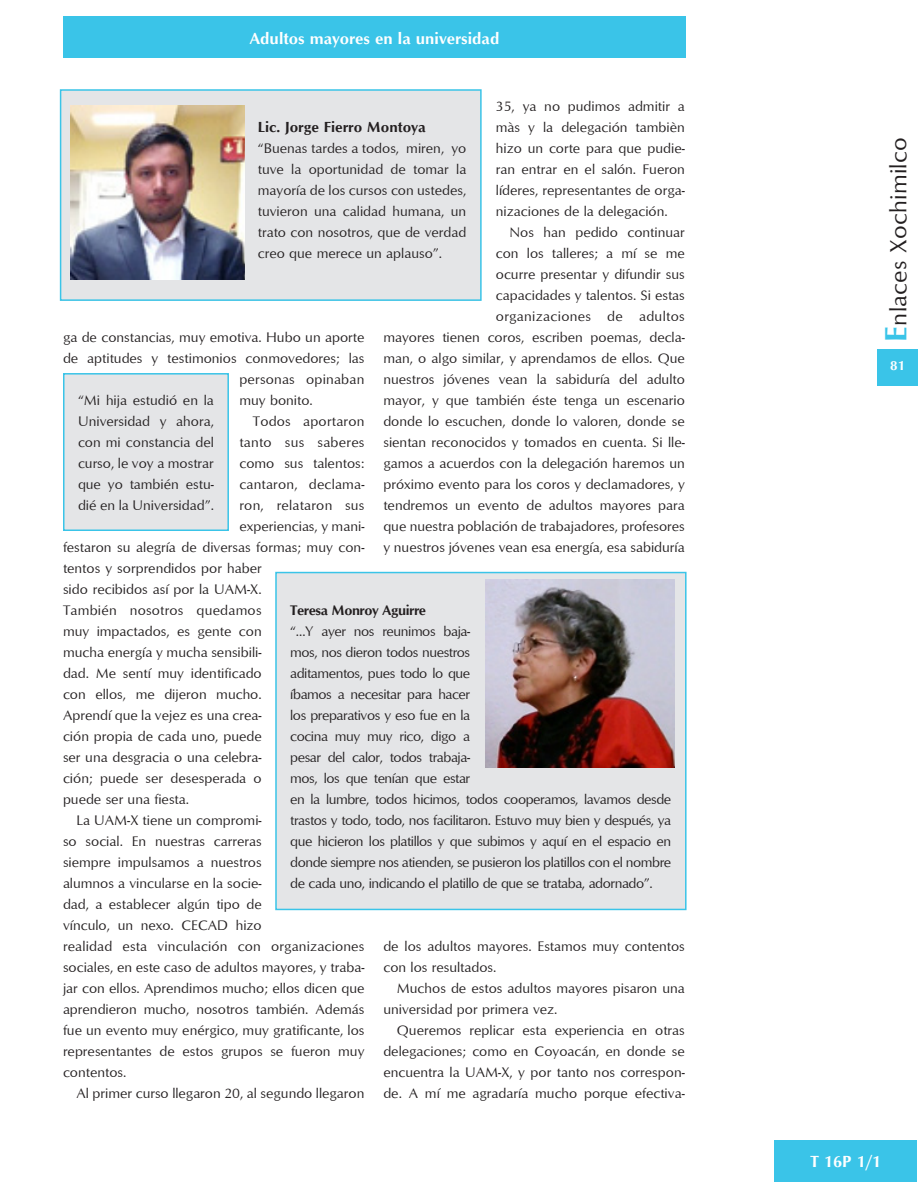
<style>
.page{position:relative;width:918px;height:1188px;background:#fff}
.page>*{position:absolute;margin:0;border:0;box-sizing:border-box;transform-origin:0 0}
.t1{font:24px "Optimum";letter-spacing:.01em;color:#231f20}
.t2{font:700 16.5px "Optimum";color:#fff}
.autor{font:700 15px "Optimum";color:#231f20}
.cuerpo_de_texto{font:14.25px/21px "Optimum";color:#231f20}
.cuerpo_de_textosin_s{font:14.25px/21px "Optimum";letter-spacing:-.03em;color:#231f20;text-align:justify}
.cuerpo_de_textosin_s-2{font:700 14.25px "Optimum";letter-spacing:-.03em;color:#231f20}
.folio{font:700 13.5px "Optimum";color:#fff}
.s1{font-weight:700;font-size:31.5px;color:#3ac4e8}
</style>
<div class="page">
<div style="left:877px;top:349px;width:41px;height:37px;background:#3ac4e8"></div>
<div style="left:63px;top:16px;width:623px;height:42px;background:#3ac4e8"></div>
<div style="left:775px;top:1140px;width:142px;height:42px;background:#3ac4e8"></div>
<div style="left:276px;top:573px;width:410px;height:336px;background:#e4e5e7"></div>
<div style="left:275px;top:572px;width:412px;height:338px;border:2px solid #3ac4e8"></div>
<img style="left:486px;top:579px;width:188px;height:189px">
<div style="left:61px;top:90px;width:420px;height:210px;background:#e4e5e7"></div>
<div style="left:60px;top:89px;width:422px;height:212px;border:2px solid #3ac4e8"></div>
<img style="left:71px;top:106px;width:173px;height:173px">
<div style="left:64px;top:374px;width:164px;height:156px;background:#e4e5e7"></div>
<div style="left:63px;top:373px;width:166px;height:158px;border:2px solid #3ac4e8"></div>
<p class="t2" style="left:249px;top:28px;width:251px">Adultos mayores en la universidad</p>
<p class="cuerpo_de_texto" style="left:496px;top:95px;width:191px;text-align:justify">35, ya no pudimos admitir a màs y la delegación tambièn hizo un corte para que pudie&shy;ran entrar en el salón. Fueron líderes, representantes de orga&shy;nizaciones de la delegación.</p>
<p class="cuerpo_de_texto" style="left:383px;top:221px;width:303px;text-align:right">Nos han pedido continuar<br>con los talleres; a mí se me<br>ocurre presentar y difundir sus<br>capacidades y talentos. Si estas<br>organizaciones de adultos<br>mayores tienen coros, escriben poemas, decla&shy;man, o algo similar, y aprendamos de ellos. Que nuestros jóvenes vean la sabiduría del adulto mayor, y que también éste tenga un escenario donde lo escuchen, donde lo valoren, donde se sientan reconocidos y tomados en cuenta. Si lle&shy;gamos a acuerdos con la delegación haremos un próximo evento para los coros y declamadores, y tendremos un evento de adultos mayores para que nuestra población de trabajadores, profesores y nuestros jóvenes vean esa energía, esa sabiduría</p>
<p class="autor" style="left:258px;top:118px;width:170px">Lic. Jorge Fierro Montoya</p>
<p class="cuerpo_de_textosin_s" style="left:258px;top:137px;width:210px">“Buenas tardes a todos, miren, yo tuve la oportunidad de tomar la mayoría de los cursos con ustedes, tuvieron una calidad humana, un trato con nosotros, que de verdad creo que merece un aplauso”.</p>
<p class="cuerpo_de_texto" style="left:63px;top:326px;width:303px">ga de constancias, muy emotiva. Hubo un aporte</p>
<p class="cuerpo_de_texto" style="left:63px;top:347px;width:303px">de aptitudes y testimonios conmovedores; las</p>
<p class="cuerpo_de_texto" style="left:239px;top:368px;width:126px">personas opinaban</p>
<p class="cuerpo_de_texto" style="left:239px;top:389px;width:75px">muy bonito.</p>
<p class="cuerpo_de_texto" style="left:253px;top:410px;width:113px">Todos aportaron</p>
<p class="cuerpo_de_texto" style="left:239px;top:431px;width:127px">tanto sus saberes</p>
<p class="cuerpo_de_texto" style="left:239px;top:452px;width:127px">como sus talentos:</p>
<p class="cuerpo_de_texto" style="left:239px;top:473px;width:127px">cantaron, declama-</p>
<p class="cuerpo_de_texto" style="left:239px;top:494px;width:127px">ron, relataron sus</p>
<p class="cuerpo_de_texto" style="left:239px;top:515px;width:127px">experiencias, y mani-</p>
<p class="cuerpo_de_texto" style="left:63px;top:536px;width:303px">festaron su alegría de diversas formas; muy con-</p>
<p class="cuerpo_de_texto" style="left:63px;top:557px;width:200px">tentos y sorprendidos por haber</p>
<p class="cuerpo_de_texto" style="left:63px;top:578px;width:200px">sido recibidos así por la UAM-X.</p>
<p class="cuerpo_de_texto" style="left:63px;top:599px;width:200px">También nosotros quedamos</p>
<p class="cuerpo_de_texto" style="left:63px;top:620px;width:200px">muy impactados, es gente con</p>
<p class="cuerpo_de_texto" style="left:63px;top:641px;width:200px">mucha energía y mucha sensibili-</p>
<p class="cuerpo_de_texto" style="left:63px;top:662px;width:200px">dad. Me sentí muy identificado</p>
<p class="cuerpo_de_texto" style="left:63px;top:683px;width:200px">con ellos, me dijeron mucho.</p>
<p class="cuerpo_de_texto" style="left:63px;top:704px;width:200px">Aprendí que la vejez es una crea-</p>
<p class="cuerpo_de_texto" style="left:63px;top:725px;width:200px">ción propia de cada uno, puede</p>
<p class="cuerpo_de_texto" style="left:63px;top:746px;width:200px">ser una desgracia o una celebra-</p>
<p class="cuerpo_de_texto" style="left:63px;top:767px;width:200px">ción; puede ser desesperada o</p>
<p class="cuerpo_de_texto" style="left:63px;top:788px;width:128px">puede ser una fiesta.</p>
<p class="cuerpo_de_texto" style="left:63px;top:809px;width:303px;text-indent:14px">La UAM-X tiene un compromi-<br>so social. En nuestras carreras<br>siempre impulsamos a nuestros<br>alumnos a vincularse en la socie-<br>dad, a establecer algún tipo de<br>vínculo, un nexo. CECAD hizo<br>realidad esta vinculación con organizaciones sociales, en este caso de adultos mayores, y traba&shy;jar con ellos. Aprendimos mucho; ellos dicen que aprendieron mucho, nosotros también. Además fue un evento muy enérgico, muy gratificante, los representantes de estos grupos se fueron muy contentos.</p>
<p class="cuerpo_de_texto" style="left:76px;top:1082px;width:289px">Al primer curso llegaron 20, al segundo llegaron</p>
<p class="cuerpo_de_textosin_s" style="left:78px;top:389px;width:137px">“Mi hija estudió en la Universidad y ahora, con mi constancia del curso, le voy a mostrar que yo también estu&shy;dié en la Universidad”.</p>
<p class="cuerpo_de_textosin_s-2" style="left:290px;top:602px;width:137px">Teresa Monroy Aguirre</p>
<p class="cuerpo_de_textosin_s" style="left:290px;top:620px;width:383px;text-align:left">“…Y ayer nos reunimos baja-<br>mos, nos dieron todos nuestros<br>aditamentos, pues todo lo que<br>íbamos a necesitar para hacer<br>los preparativos y eso fue en la<br>cocina muy muy rico, digo a<br>pesar del calor, todos trabaja-<br>mos, los que tenían que estar<br>en la lumbre, todos hicimos, todos cooperamos, lavamos desde trastos y todo, todo, nos facilitaron. Estuvo muy bien y después, ya que hicieron los platillos y que subimos y aquí en el espacio en donde siempre nos atienden, se pusieron los platillos con el nombre de cada uno, indicando el platillo de que se trataba, adornado”.</p>
<p class="cuerpo_de_texto" style="left:383px;top:935px;width:303px">de los adultos mayores. Estamos muy contentos con los resultados.</p>
<p class="cuerpo_de_texto" style="left:383px;top:977px;width:303px;text-indent:14px">Muchos de estos adultos mayores pisaron una universidad por primera vez.</p>
<p class="cuerpo_de_texto" style="left:383px;top:1019px;width:303px;text-align:justify;text-indent:14px">Queremos replicar esta experiencia en otras delegaciones; como en Coyoacán, en donde se encuentra la UAM-X, y por tanto nos correspon&shy;de. A mí me agradaría mucho porque efectiva-</p>
<h1 class="t1" style="left:884px;top:342px;width:206px;rotate:-90deg"><span class="s1">E</span>nlaces Xochimilco</h1>
<p class="folio" style="left:890px;top:358px;width:16px">81</p>
<p class="t2" style="left:811px;top:1152px;width:72px">T 16P 1/1</p>
</div>
